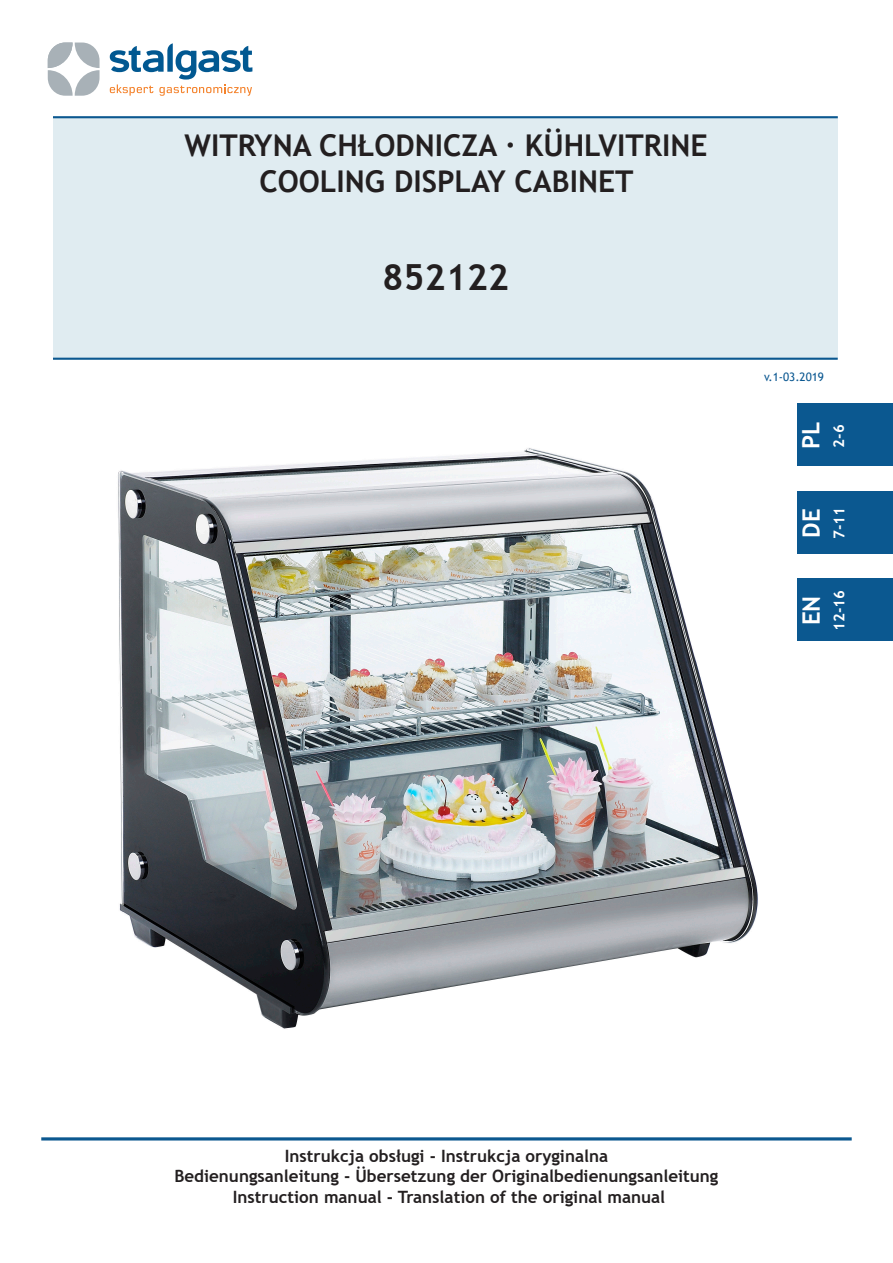
<style>
.page{position:relative;width:893px;height:1263px;background:#fff}
.page>*{position:absolute;margin:0;border:0;box-sizing:border-box;transform-origin:0 0}
.t1{font:700 36px "Trebuchet MS";color:#231f20}
.t2{font:700 30px "Trebuchet MS";color:#231f20}
.t3{font:700 24px "Trebuchet MS";color:#fff}
.t4{font:700 16.95px "Trebuchet MS";color:#231f20}
.t5{font:700 15px "Trebuchet MS";color:#fff}
.t6{font:11.7px "Trebuchet MS";color:#0b5891}
</style>
<div class="page">
<div style="left:53px;top:118px;width:785px;height:241px;background:#e0ecf1"></div>
<svg style="left:110px;top:43px;width:142px;height:53px"></svg>
<svg style="left:48px;top:43px;width:52px;height:53px"></svg>
<hr style="left:41px;top:1137px;width:811px;height:3px;background:#0b5890">
<hr style="left:53px;top:116px;width:785px;height:2px;background:#0b5890">
<hr style="left:53px;top:358px;width:785px;height:2px;background:#0b5890">
<div style="left:798px;top:404px;width:95px;height:62px;background:#0b5890"></div>
<div style="left:798px;top:491px;width:95px;height:62px;background:#0b5890"></div>
<div style="left:798px;top:578px;width:95px;height:62px;background:#0b5890"></div>
<img style="left:118px;top:448px;width:640px;height:581px">
<p class="t2" style="left:185px;top:127px;width:525px">WITRYNA CHŁODNICZA · KÜHLVITRINE</p>
<p class="t2" style="left:259px;top:163px;width:376px">COOLING DISPLAY CABINET</p>
<p class="t1" style="left:382px;top:254px;width:128px">852122</p>
<p class="t6" style="left:764px;top:369px;width:61px">v.1-03.2019</p>
<p class="t3" style="left:796px;top:449px;width:29px;rotate:-90deg">PL</p>
<p class="t5" style="left:830px;top:448px;width:25px;rotate:-90deg">2-6</p>
<p class="t3" style="left:796px;top:538px;width:31px;rotate:-90deg">DE</p>
<p class="t5" style="left:830px;top:539px;width:33px;rotate:-90deg">7-11</p>
<p class="t3" style="left:796px;top:625px;width:31px;rotate:-90deg">EN</p>
<p class="t5" style="left:830px;top:631px;width:42px;rotate:-90deg">12-16</p>
<p class="t4" style="left:285px;top:1145px;width:325px">Instrukcja obsługi - Instrukcja oryginalna</p>
<p class="t4" style="left:174px;top:1165px;width:546px">Bedienungsanleitung - Übersetzung der Originalbedienungsanleitung</p>
<p class="t4" style="left:233px;top:1186px;width:434px">Instruction manual - Translation of the original manual</p>
</div>
